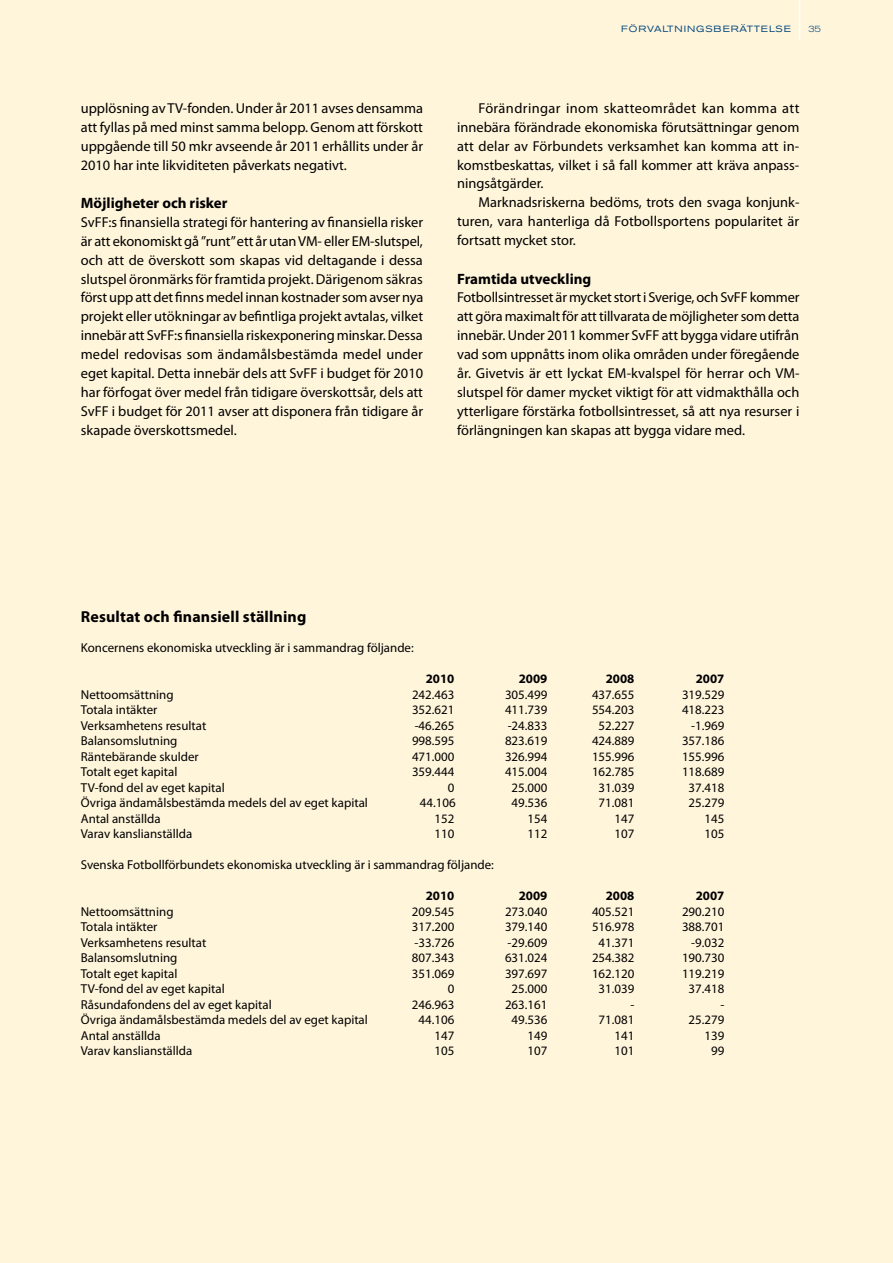
<style>
.page{position:relative;width:893px;height:1263px;background:#fff5db}
.page>*{position:absolute;margin:0;border:0;box-sizing:border-box;transform-origin:0 0}
.t1{font:700 15.9px "Myriad Pro";letter-spacing:.01em;color:#000}
.t2{font:700 15px "Myriad Pro";color:#000}
.t3{font:14.4px/18.9px "Myriad Pro";color:#000;text-align:justify}
.t4{font:12.9px "Myriad Pro";color:#000}
.t5{font:700 12.9px "Myriad Pro";color:#000}
.t6{font:expanded 9px "Akzidenz Grotesk BE";letter-spacing:.095em;color:#00457d}
.t7{font:300 expanded 9px "Akzidenz Grotesk BE";color:#00457d}
</style>
<div class="page">
<hr style="left:799px;top:0;width:1px;height:40px;background:#fff">
<p class="t3" style="left:81px;top:98px;width:344px">upplösning av TV-fonden. Under år 2011 avses densamma att fyllas på med minst samma belopp. Genom att förskott uppgående till 50 mkr avseende år 2011 erhållits under år 2010 har inte likviditeten påverkats negativt.</p>
<p class="t2" style="left:81px;top:193px;width:148px">Möjligheter och risker</p>
<p class="t3" style="left:81px;top:212px;width:344px">SvFF:s finansiella strategi för hantering av finansiella risker är att ekonomiskt gå ”runt” ett år utan VM- eller EM-slutspel, och att de överskott som skapas vid deltagande i dessa slutspel öronmärks för framtida projekt. Därigenom säkras först upp att det finns medel innan kostnader som avser nya projekt eller utökningar av befintliga projekt avtalas, vilket innebär att SvFF:s finansiella riskexponering minskar. Dessa medel redovisas som ändamålsbestämda medel under eget kapital. Detta innebär dels att SvFF i budget för 2010 har förfogat över medel från tidigare överskottsår, dels att SvFF i budget för 2011 avser att disponera från tidigare år skapade överskottsmedel.</p>
<p class="t6" style="left:621px;top:23px;width:171px">FÖRVALTNINGSBERÄTTELSE</p>
<p class="t7" style="left:808px;top:24px;width:15px">35</p>
<p class="t3" style="left:457px;top:98px;width:344px;text-indent:21px">Förändringar inom skatteområdet kan komma att innebära förändrade ekonomiska förutsättningar genom att delar av Förbundets verksamhet kan komma att in&shy;komstbeskattas, vilket i så fall kommer att kräva anpass&shy;ningsåtgärder.</p>
<p class="t3" style="left:457px;top:193px;width:344px;text-indent:21px">Marknadsriskerna bedöms, trots den svaga konjunk&shy;turen, vara hanterliga då Fotbollsportens popularitet är fortsatt mycket stor.</p>
<p class="t2" style="left:457px;top:269px;width:136px">Framtida utveckling</p>
<p class="t3" style="left:457px;top:288px;width:344px">Fotbollsintresset är mycket stort i Sverige, och SvFF kommer att göra maximalt för att tillvarata de möjligheter som detta innebär. Under 2011 kommer SvFF att bygga vidare utifrån vad som uppnåtts inom olika områden under föregående år. Givetvis är ett lyckat EM-kvalspel för herrar och VM&shy;slutspel för damer mycket viktigt för att vidmakthålla och ytterligare förstärka fotbollsintresset, så att nya resurser i förlängningen kan skapas att bygga vidare med.</p>
<p class="t1" style="left:81px;top:606px;width:227px">Resultat och finansiell ställning</p>
<p class="t4" style="left:81px;top:640px;width:334px">Koncernens ekonomiska utveckling är i sammandrag följande:</p>
<p class="t5" style="left:426px;top:671px;width:30px">2010</p>
<p class="t5" style="left:519px;top:671px;width:30px">2009</p>
<p class="t5" style="left:606px;top:671px;width:30px">2008</p>
<p class="t5" style="left:696px;top:671px;width:30px">2007</p>
<p class="t4" style="left:81px;top:687px;width:94px">Nettoomsättning</p>
<p class="t4" style="left:412px;top:687px;width:44px">242.463</p>
<p class="t4" style="left:505px;top:687px;width:44px">305.499</p>
<p class="t4" style="left:592px;top:687px;width:44px">437.655</p>
<p class="t4" style="left:682px;top:687px;width:44px">319.529</p>
<p class="t4" style="left:81px;top:702px;width:78px">Totala intäkter</p>
<p class="t4" style="left:412px;top:702px;width:44px">352.621</p>
<p class="t4" style="left:505px;top:702px;width:44px">411.739</p>
<p class="t4" style="left:592px;top:702px;width:44px">554.203</p>
<p class="t4" style="left:682px;top:702px;width:44px">418.223</p>
<p class="t4" style="left:81px;top:717px;width:127px">Verksamhetens resultat</p>
<p class="t4" style="left:415px;top:717px;width:41px">-46.265</p>
<p class="t4" style="left:508px;top:717px;width:41px">-24.833</p>
<p class="t4" style="left:599px;top:717px;width:37px">52.227</p>
<p class="t4" style="left:691px;top:717px;width:35px">-1.969</p>
<p class="t4" style="left:81px;top:733px;width:98px">Balansomslutning</p>
<p class="t4" style="left:412px;top:733px;width:44px">998.595</p>
<p class="t4" style="left:505px;top:733px;width:44px">823.619</p>
<p class="t4" style="left:592px;top:733px;width:44px">424.889</p>
<p class="t4" style="left:682px;top:733px;width:44px">357.186</p>
<p class="t4" style="left:81px;top:748px;width:119px">Räntebärande skulder</p>
<p class="t4" style="left:412px;top:748px;width:44px">471.000</p>
<p class="t4" style="left:505px;top:748px;width:44px">326.994</p>
<p class="t4" style="left:592px;top:748px;width:44px">155.996</p>
<p class="t4" style="left:682px;top:748px;width:44px">155.996</p>
<p class="t4" style="left:81px;top:764px;width:98px">Totalt eget kapital</p>
<p class="t4" style="left:412px;top:764px;width:44px">359.444</p>
<p class="t4" style="left:505px;top:764px;width:44px">415.004</p>
<p class="t4" style="left:592px;top:764px;width:44px">162.785</p>
<p class="t4" style="left:682px;top:764px;width:44px">118.689</p>
<p class="t4" style="left:81px;top:779px;width:145px">TV-fond del av eget kapital</p>
<p class="t4" style="left:448px;top:779px;width:8px">0</p>
<p class="t4" style="left:512px;top:779px;width:37px">25.000</p>
<p class="t4" style="left:599px;top:779px;width:37px">31.039</p>
<p class="t4" style="left:689px;top:779px;width:37px">37.418</p>
<p class="t4" style="left:81px;top:795px;width:289px">Övriga ändamålsbestämda medels del av eget kapital</p>
<p class="t4" style="left:420px;top:795px;width:37px">44.106</p>
<p class="t4" style="left:512px;top:795px;width:37px">49.536</p>
<p class="t4" style="left:599px;top:795px;width:37px">71.081</p>
<p class="t4" style="left:689px;top:795px;width:37px">25.279</p>
<p class="t4" style="left:81px;top:810px;width:81px">Antal anställda</p>
<p class="t4" style="left:434px;top:810px;width:21px">152</p>
<p class="t4" style="left:527px;top:810px;width:21px">154</p>
<p class="t4" style="left:614px;top:810px;width:21px">147</p>
<p class="t4" style="left:704px;top:810px;width:21px">145</p>
<p class="t4" style="left:81px;top:826px;width:113px">Varav kanslianställda</p>
<p class="t4" style="left:434px;top:826px;width:21px">110</p>
<p class="t4" style="left:527px;top:826px;width:21px">112</p>
<p class="t4" style="left:614px;top:826px;width:21px">107</p>
<p class="t4" style="left:704px;top:826px;width:21px">105</p>
<p class="t4" style="left:81px;top:857px;width:415px">Svenska Fotbollförbundets ekonomiska utveckling är i sammandrag följande:</p>
<p class="t5" style="left:426px;top:887px;width:30px">2010</p>
<p class="t5" style="left:519px;top:887px;width:30px">2009</p>
<p class="t5" style="left:606px;top:887px;width:30px">2008</p>
<p class="t5" style="left:696px;top:887px;width:30px">2007</p>
<p class="t4" style="left:81px;top:903px;width:94px">Nettoomsättning</p>
<p class="t4" style="left:412px;top:903px;width:44px">209.545</p>
<p class="t4" style="left:505px;top:903px;width:44px">273.040</p>
<p class="t4" style="left:592px;top:903px;width:44px">405.521</p>
<p class="t4" style="left:682px;top:903px;width:44px">290.210</p>
<p class="t4" style="left:81px;top:919px;width:78px">Totala intäkter</p>
<p class="t4" style="left:412px;top:919px;width:44px">317.200</p>
<p class="t4" style="left:505px;top:919px;width:44px">379.140</p>
<p class="t4" style="left:592px;top:919px;width:44px">516.978</p>
<p class="t4" style="left:682px;top:919px;width:44px">388.701</p>
<p class="t4" style="left:81px;top:934px;width:127px">Verksamhetens resultat</p>
<p class="t4" style="left:415px;top:934px;width:41px">-33.726</p>
<p class="t4" style="left:508px;top:934px;width:41px">-29.609</p>
<p class="t4" style="left:599px;top:934px;width:37px">41.371</p>
<p class="t4" style="left:691px;top:934px;width:35px">-9.032</p>
<p class="t4" style="left:81px;top:950px;width:98px">Balansomslutning</p>
<p class="t4" style="left:412px;top:950px;width:44px">807.343</p>
<p class="t4" style="left:505px;top:950px;width:44px">631.024</p>
<p class="t4" style="left:592px;top:950px;width:44px">254.382</p>
<p class="t4" style="left:682px;top:950px;width:44px">190.730</p>
<p class="t4" style="left:81px;top:965px;width:98px">Totalt eget kapital</p>
<p class="t4" style="left:412px;top:965px;width:44px">351.069</p>
<p class="t4" style="left:505px;top:965px;width:44px">397.697</p>
<p class="t4" style="left:592px;top:965px;width:44px">162.120</p>
<p class="t4" style="left:682px;top:965px;width:44px">119.219</p>
<p class="t4" style="left:81px;top:981px;width:145px">TV-fond del av eget kapital</p>
<p class="t4" style="left:448px;top:981px;width:8px">0</p>
<p class="t4" style="left:512px;top:981px;width:37px">25.000</p>
<p class="t4" style="left:599px;top:981px;width:37px">31.039</p>
<p class="t4" style="left:689px;top:981px;width:37px">37.418</p>
<p class="t4" style="left:81px;top:996px;width:192px">Råsundafondens del av eget kapital</p>
<p class="t4" style="left:412px;top:996px;width:44px">246.963</p>
<p class="t4" style="left:505px;top:996px;width:44px">263.161</p>
<p class="t4" style="left:630px;top:996px;width:5px">-</p>
<p class="t4" style="left:720px;top:996px;width:5px">-</p>
<p class="t4" style="left:81px;top:1012px;width:289px">Övriga ändamålsbestämda medels del av eget kapital</p>
<p class="t4" style="left:419px;top:1012px;width:37px">44.106</p>
<p class="t4" style="left:512px;top:1012px;width:37px">49.536</p>
<p class="t4" style="left:599px;top:1012px;width:37px">71.081</p>
<p class="t4" style="left:689px;top:1012px;width:37px">25.279</p>
<p class="t4" style="left:81px;top:1027px;width:81px">Antal anställda</p>
<p class="t4" style="left:434px;top:1027px;width:21px">147</p>
<p class="t4" style="left:527px;top:1027px;width:21px">149</p>
<p class="t4" style="left:614px;top:1027px;width:21px">141</p>
<p class="t4" style="left:704px;top:1027px;width:21px">139</p>
<p class="t4" style="left:81px;top:1043px;width:113px">Varav kanslianställda</p>
<p class="t4" style="left:434px;top:1043px;width:21px">105</p>
<p class="t4" style="left:527px;top:1043px;width:21px">107</p>
<p class="t4" style="left:614px;top:1043px;width:21px">101</p>
<p class="t4" style="left:711px;top:1043px;width:15px">99</p>
</div>
